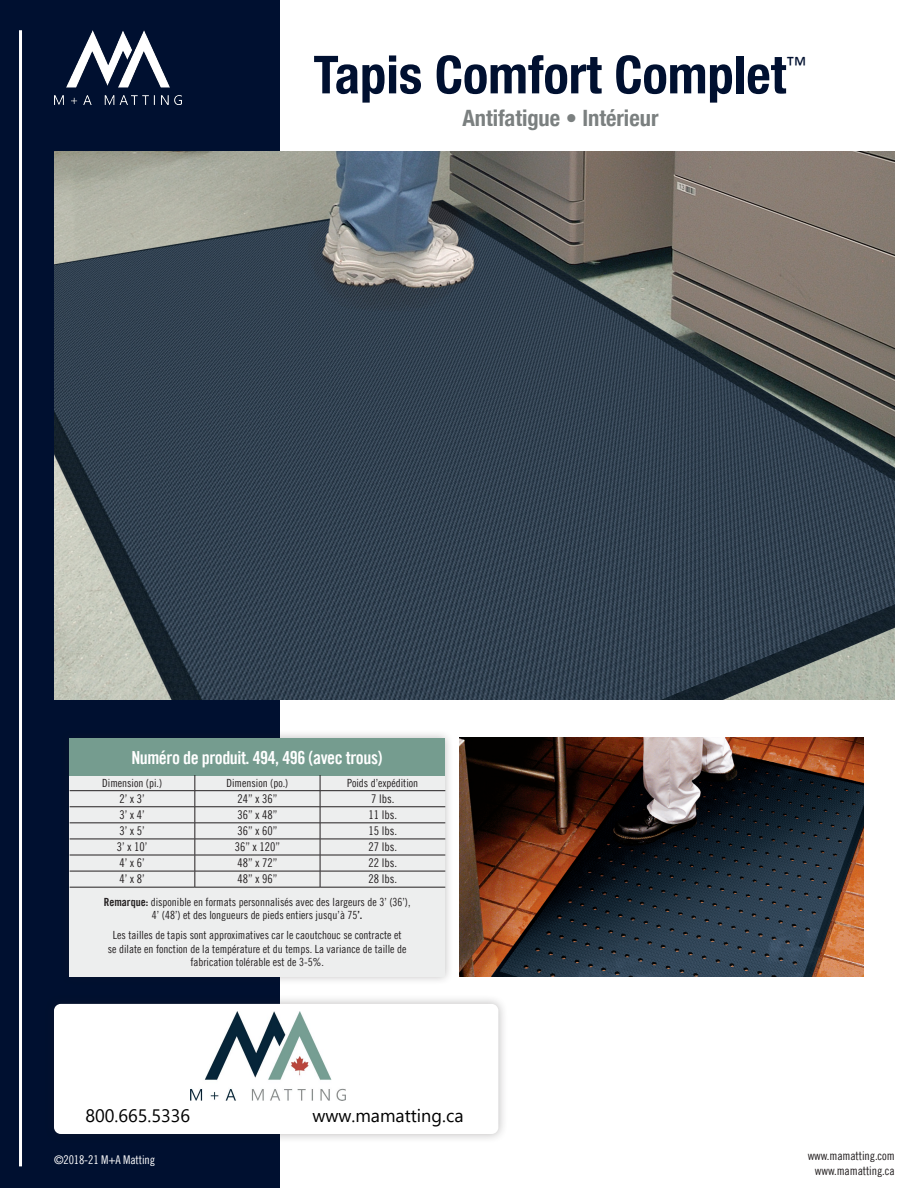
<style>
.page{position:relative;width:918px;height:1188px;background:#fff}
.page>*{position:absolute;margin:0;border:0;box-sizing:border-box;transform-origin:0 0}
.t1{font:700 condensed 52.5px "Helvetica Neue LT Pro";color:#001030}
.t2{font:700 condensed 22.5px "Helvetica Neue LT Pro";color:#7b8080}
.t3{font:18px "Trade Gothic LT Pro Bd Cn 20";letter-spacing:-.025em;color:#fff}
.t4{font:18px "Segoe UI";color:#000}
.Bullet_Point_Body{font:12px "Trade Gothic LT Pro Cn 18";color:#231f20}
.Bullet_Point_Body-2{font:12px "Trade Gothic LT Pro Cn 18";letter-spacing:-.01em;color:#fff}
.t5{font:11.25px/13.5px "Trade Gothic LT Pro Cn 18";color:#231f20;text-align:center}
.s1{font-family:"Trade Gothic LT Pro Bd Cn 20"}
</style>
<div class="page">
<div style="left:0;top:0;width:280px;height:1188px;background:#001030"></div>
<div style="left:44px;top:994px;width:464px;height:150px;background:#231f20;opacity:.3"></div>
<div style="left:54px;top:1004px;width:444px;height:130px;background:#fff;border-radius:7px"></div>
<img style="left:54px;top:30px;width:128px;height:74px">
<div style="left:60px;top:729px;width:394px;height:257px;background:#231f20;opacity:.3"></div>
<div style="left:70px;top:738px;width:375px;height:238px;background:#edeeee"></div>
<div style="left:70px;top:738px;width:375px;height:37px;background:#759c8f"></div>
<hr style="left:70px;top:790px;width:125px;height:1px;background:#231f20">
<hr style="left:195px;top:790px;width:125px;height:1px;background:#231f20">
<hr style="left:320px;top:790px;width:125px;height:1px;background:#231f20">
<svg style="left:320px;top:775px;width:1px;height:112px"></svg>
<svg style="left:195px;top:775px;width:1px;height:112px"></svg>
<hr style="left:70px;top:855px;width:125px;height:1px;background:#231f20">
<hr style="left:195px;top:855px;width:125px;height:1px;background:#231f20">
<hr style="left:320px;top:855px;width:125px;height:1px;background:#231f20">
<hr style="left:70px;top:871px;width:125px;height:1px;background:#231f20">
<hr style="left:195px;top:871px;width:125px;height:1px;background:#231f20">
<hr style="left:320px;top:871px;width:125px;height:1px;background:#231f20">
<hr style="left:70px;top:887px;width:125px;height:1px;background:#231f20">
<hr style="left:195px;top:887px;width:125px;height:1px;background:#231f20">
<hr style="left:320px;top:887px;width:125px;height:1px;background:#231f20">
<hr style="left:70px;top:839px;width:125px;height:1px;background:#231f20">
<hr style="left:195px;top:839px;width:125px;height:1px;background:#231f20">
<hr style="left:320px;top:839px;width:125px;height:1px;background:#231f20">
<hr style="left:70px;top:823px;width:125px;height:1px;background:#231f20">
<hr style="left:195px;top:823px;width:125px;height:1px;background:#231f20">
<hr style="left:320px;top:823px;width:125px;height:1px;background:#231f20">
<hr style="left:70px;top:807px;width:125px;height:1px;background:#231f20">
<hr style="left:195px;top:807px;width:125px;height:1px;background:#231f20">
<hr style="left:320px;top:807px;width:125px;height:1px;background:#231f20">
<img style="left:54px;top:151px;width:841px;height:549px">
<hr style="left:19px;top:30px;width:3px;height:1136px;background:#fff">
<img style="left:459px;top:738px;width:405px;height:238px">
<img style="left:190px;top:1011px;width:155px;height:90px">
<p class="t1" style="left:313px;top:43px;width:496px">Tapis Comfort Complet<sup>™</sup></p>
<p class="t2" style="left:462px;top:104px;width:198px">Antifatigue • Intérieur</p>
<p class="t3" style="left:131px;top:747px;width:253px">Numéro de produit. 494, 496 (avec trous)</p>
<p class="t5" style="left:102px;top:776px;width:61px">Dimension (pi.)</p>
<p class="t5" style="left:227px;top:776px;width:63px">Dimension (po.)</p>
<p class="t5" style="left:347px;top:776px;width:73px">Poids d’expédition</p>
<p class="Bullet_Point_Body" style="left:120px;top:792px;width:27px">2’ x 3’</p>
<p class="Bullet_Point_Body" style="left:237px;top:792px;width:41px">24” x 36”</p>
<p class="Bullet_Point_Body" style="left:371px;top:792px;width:25px">7 lbs.</p>
<p class="Bullet_Point_Body" style="left:120px;top:808px;width:27px">3’ x 4’</p>
<p class="Bullet_Point_Body" style="left:237px;top:808px;width:41px">36” x 48”</p>
<p class="Bullet_Point_Body" style="left:368px;top:808px;width:30px">11 lbs.</p>
<p class="Bullet_Point_Body" style="left:120px;top:824px;width:27px">3’ x 5’</p>
<p class="Bullet_Point_Body" style="left:237px;top:824px;width:41px">36” x 60”</p>
<p class="Bullet_Point_Body" style="left:368px;top:824px;width:30px">15 lbs.</p>
<p class="Bullet_Point_Body" style="left:117px;top:840px;width:32px">3’ x 10’</p>
<p class="Bullet_Point_Body" style="left:235px;top:840px;width:47px">36” x 120”</p>
<p class="Bullet_Point_Body" style="left:368px;top:840px;width:30px">27 lbs.</p>
<p class="Bullet_Point_Body" style="left:120px;top:856px;width:27px">4’ x 6’</p>
<p class="Bullet_Point_Body" style="left:237px;top:856px;width:41px">48” x 72”</p>
<p class="Bullet_Point_Body" style="left:368px;top:856px;width:30px">22 lbs.</p>
<p class="Bullet_Point_Body" style="left:120px;top:872px;width:27px">4’ x 8’</p>
<p class="Bullet_Point_Body" style="left:237px;top:872px;width:41px">48” x 96”</p>
<p class="Bullet_Point_Body" style="left:368px;top:872px;width:30px">28 lbs.</p>
<p class="t5" style="left:104px;top:895px;width:308px"><span class="s1">Remarque:</span> disponible en formats personnalisés avec des largeurs de 3’ (36’),<br>4’ (48’) et des longueurs de pieds entiers jusqu’à 75<span class="s1">’.</span></p>
<p class="t5" style="left:108px;top:928px;width:300px">Les tailles de tapis sont approximatives car le caoutchouc se contracte et se dilate en fonction de la température et du temps. La variance de taille de fabrication tolérable est de 3-5%.</p>
<p class="t4" style="left:86px;top:1099px;width:106px">800.665.5336</p>
<p class="t4" style="left:312px;top:1099px;width:153px">www.mamatting.ca</p>
<p class="Bullet_Point_Body-2" style="left:54px;top:1153px;width:103px">©2018-21 M+A Matting</p>
<p class="Bullet_Point_Body" style="left:808px;top:1149px;width:88px">www.mamatting.com</p>
<p class="Bullet_Point_Body" style="left:815px;top:1164px;width:81px">www.mamatting.ca</p>
</div>
